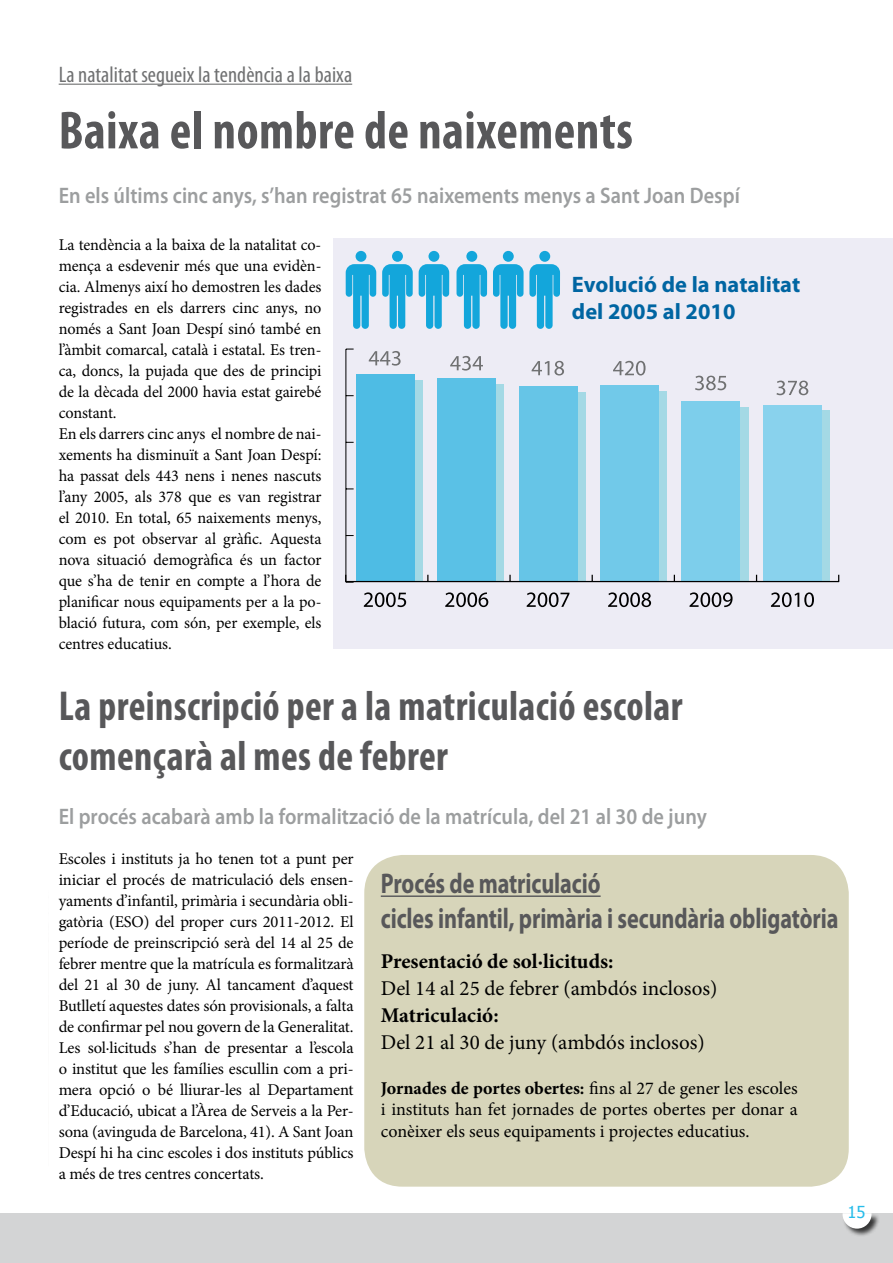
<style>
.page{position:relative;width:893px;height:1263px;background:#fff}
.page>*{position:absolute;margin:0;border:0;box-sizing:border-box;transform-origin:0 0}
.t1{font:700 condensed 54px "Myriad Pro";letter-spacing:.01em;color:#58585a;scale:.95 1}
.t2{font:700 condensed 42px/50.4px "Myriad Pro";letter-spacing:.01em;color:#58585a;scale:.95 1}
.t3{font:700 28.5px/34.2px "Myriad Pro";letter-spacing:-.005em;color:#58585a;scale:.78 1}
.t4{font:600 22.5px "Myriad Pro";letter-spacing:.005em;color:#9c9e9f;scale:.9 1}
.t5{font:condensed 22.5px "Myriad Pro";letter-spacing:.005em;color:#707172}
.t6{font:700 22.5px/27px "Myriad Pro";letter-spacing:.005em;color:#0065a2}
.t7{font:21px "Minion Pro";color:#000}
.t8{font:700 21px "Minion Pro";color:#000}
.t9{font:18px/21.6px "Minion Pro";letter-spacing:-.005em;color:#000;text-align:justify}
.t10{font:16.5px/21px "Minion Pro";letter-spacing:-.005em;color:#000;text-align:justify}
.t11{font:16.5px "Tahoma";color:#27bcea}
.s1{font-weight:700}
</style>
<div class="page">
<div style="left:0;top:1213px;width:893px;height:50px;background:#d3d4d5"></div>
<div style="left:842px;top:1213px;width:38px;height:24px;background:#000;opacity:.75"></div>
<svg style="left:843px;top:1213px;width:28px;height:15px"></svg>
<div style="left:333px;top:238px;width:560px;height:410px;background:#edecf5"></div>
<hr style="left:59px;top:84px;width:293px;height:1px;background:#707172">
<div style="left:364px;top:855px;width:485px;height:332px;background:#d7d5ba;border-radius:38px"></div>
<hr style="left:381px;top:895px;width:220px;height:2px;background:#58585a">
<hr style="left:346px;top:349px;width:1px;height:233px;background:#000">
<svg style="left:346px;top:251px;width:30px;height:78px"></svg>
<svg style="left:456px;top:251px;width:31px;height:78px"></svg>
<svg style="left:493px;top:251px;width:67px;height:78px"></svg>
<svg style="left:419px;top:251px;width:30px;height:78px"></svg>
<svg style="left:382px;top:251px;width:31px;height:78px"></svg>
<div style="left:364px;top:380px;width:59px;height:201px;background:#a4d9e5"></div>
<div style="left:446px;top:384px;width:58px;height:197px;background:#a4d9e5"></div>
<div style="left:527px;top:392px;width:59px;height:189px;background:#a4d9e5"></div>
<div style="left:608px;top:391px;width:59px;height:190px;background:#a4d9e5"></div>
<div style="left:690px;top:407px;width:58px;height:174px;background:#a4d9e5"></div>
<div style="left:771px;top:410px;width:59px;height:171px;background:#a4d9e5"></div>
<div style="left:356px;top:375px;width:59px;height:206px;background:#4ebce4"></div>
<div style="left:437px;top:379px;width:59px;height:202px;background:#5ac1e6"></div>
<div style="left:519px;top:386px;width:58px;height:195px;background:#66c5e7"></div>
<div style="left:600px;top:385px;width:59px;height:196px;background:#71c9e9"></div>
<div style="left:682px;top:402px;width:58px;height:179px;background:#7dceeb"></div>
<div style="left:763px;top:405px;width:59px;height:176px;background:#89d2ed"></div>
<hr style="left:346px;top:581px;width:493px;height:1px;background:#000">
<svg style="left:345px;top:575px;width:9px;height:8px"></svg>
<svg style="left:509px;top:575px;width:2px;height:6px"></svg>
<svg style="left:364px;top:592px;width:42px;height:15px"></svg>
<svg style="left:445px;top:592px;width:43px;height:15px"></svg>
<svg style="left:527px;top:592px;width:42px;height:15px"></svg>
<svg style="left:608px;top:592px;width:43px;height:15px"></svg>
<svg style="left:689px;top:592px;width:43px;height:15px"></svg>
<svg style="left:771px;top:592px;width:43px;height:15px"></svg>
<svg style="left:369px;top:351px;width:32px;height:15px"></svg>
<svg style="left:450px;top:356px;width:33px;height:15px"></svg>
<svg style="left:532px;top:361px;width:32px;height:14px"></svg>
<svg style="left:613px;top:361px;width:32px;height:14px"></svg>
<svg style="left:695px;top:376px;width:31px;height:14px"></svg>
<svg style="left:776px;top:381px;width:32px;height:14px"></svg>
<h3 class="t5" style="left:59px;top:61px;width:295px">La natalitat segueix la tendència a la baixa</h3>
<h1 class="t1" style="left:59px;top:97px;width:606px">Baixa el nombre de naixements</h1>
<h3 class="t4" style="left:59px;top:181px;width:758px">En els últims cinc anys, s’han registrat 65 naixements menys a Sant Joan Despí</h3>
<p class="t10" style="left:59px;top:234px;width:264px;text-align:left">La tendència a la baixa de la natalitat co&shy;mença a esdevenir més que una evidèn&shy;cia. Almenys així ho demostren les dades registrades en els darrers cinc anys, no només a Sant Joan Despí sinó també en l’àmbit comarcal, català i estatal. Es tren&shy;ca, doncs, la pujada que des de principi de la dècada del 2000 havia estat gairebé constant.<br>En els darrers cinc anys el nombre de nai&shy;xements ha disminuït a Sant Joan Despí: ha passat dels 443 nens i nenes nascuts l’any 2005, als 378 que es van registrar el 2010. En total, 65 naixements menys, com es pot observar al gràfic. Aquesta nova situació demogràfica és un factor que s’ha de tenir en compte a l’hora de planificar nous equipaments per a la po&shy;blació futura, com són, per exemple, els centres educatius.</p>
<h3 class="t6" style="left:572px;top:270px;width:230px">Evolució de la natalitat del 2005 al 2010</h3>
<h2 class="t2" style="left:59px;top:679px;width:658px">La preinscripció per a la matriculació escolar començarà al mes de febrer</h2>
<h3 class="t4" style="left:59px;top:802px;width:722px">El procés acabarà amb la formalització de la matrícula, del 21 al 30 de juny</h3>
<p class="t10" style="left:59px;top:848px;width:296px">Escoles i instituts ja ho tenen tot a punt per iniciar el procés de matriculació dels ensen&shy;yaments d’infantil, primària i secundària obli&shy;gatòria (ESO) del proper curs 2011-2012. El període de preinscripció serà del 14 al 25 de febrer mentre que la matrícula es formalitzarà del 21 al 30 de juny. Al tancament d’aquest Butlletí aquestes dates són provisionals, a falta de confirmar pel nou govern de la Generalitat.<br>Les sol·licituds s’han de presentar a l’escola o institut que les famílies escullin com a pri&shy;mera opció o bé lliurar-les al Departament d’Educació, ubicat a l’Àrea de Serveis a la Per&shy;sona (avinguda de Barcelona, 41). A Sant Joan Despí hi ha cinc escoles i dos instituts públics a més de tres centres concertats.</p>
<h3 class="t3" style="left:381px;top:866px;width:588px">Procés de matriculació<br>cicles infantil, primària i secundària obligatòria</h3>
<p class="t8" style="left:381px;top:946px;width:234px">Presentació de sol·licituds:</p>
<p class="t7" style="left:381px;top:974px;width:338px">Del 14 al 25 de febrer (ambdós inclosos)</p>
<p class="t8" style="left:381px;top:1000px;width:119px">Matriculació:</p>
<p class="t7" style="left:381px;top:1028px;width:326px">Del 21 al 30 de juny (ambdós inclosos)</p>
<p class="t9" style="left:381px;top:1077px;width:418px"><span class="s1">Jornades de portes obertes:</span> fins al 27 de gener les escoles i instituts han fet jornades de portes obertes per donar a conèixer els seus equipaments i projectes educatius.</p>
<p class="t11" style="left:848px;top:1201px;width:20px">15</p>
</div>
